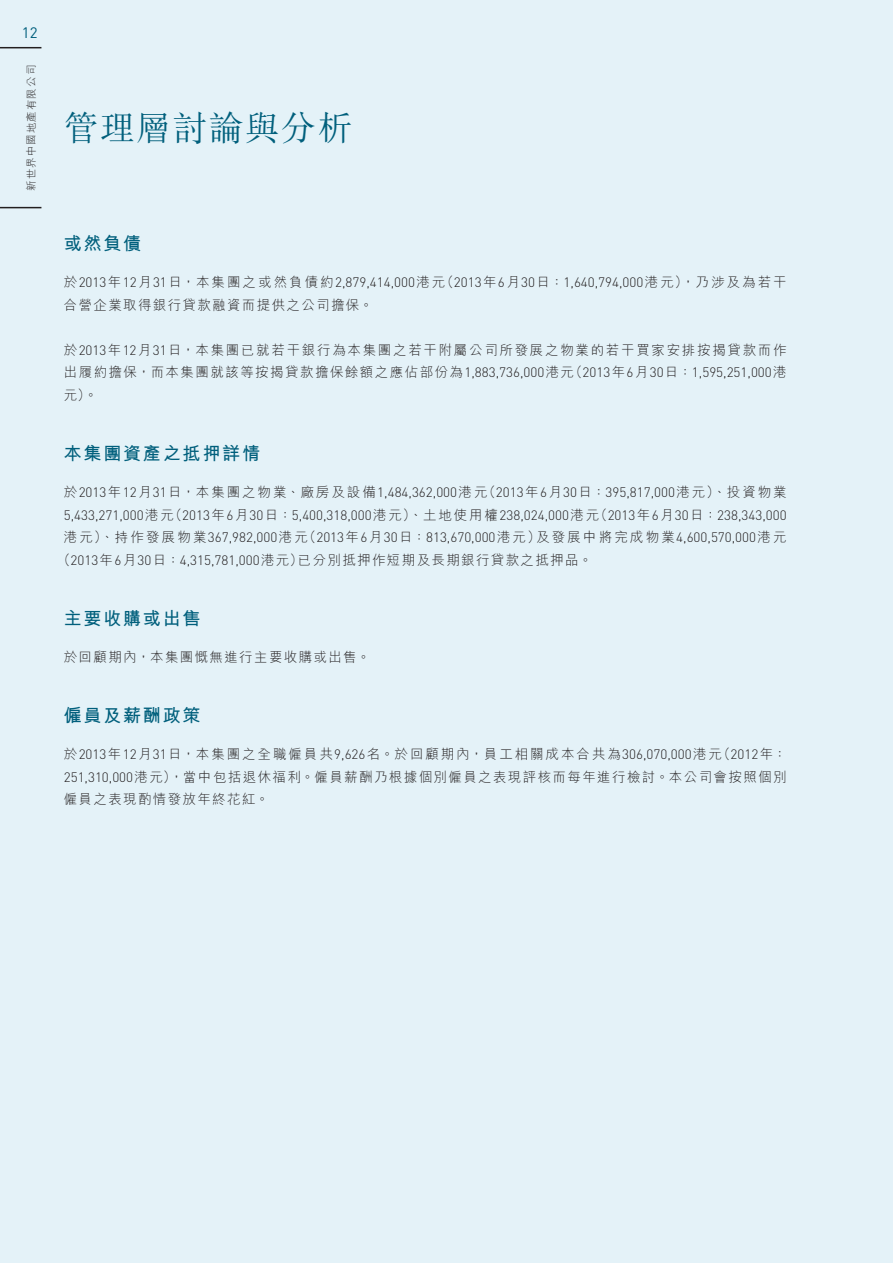
<style>
.page{position:relative;width:893px;height:1263px;background:#e4f2f8}
.page>*{position:absolute;margin:0;border:0;box-sizing:border-box;transform-origin:0 0}
.t1{font:300 34.5px "M Sung HK";letter-spacing:.05em;color:#005f7c}
.t2{font:700 18px "M Hei HK";letter-spacing:.1em;color:#005f7c}
.t3{font:15px "DIN Pro";color:#005f7c}
.t4{font:300 13.5px/22.5px "M Hei HK";letter-spacing:.1em;color:#231f20;text-align:justify}
.t5{font:300 13.5px/22.5px "DIN Pro";color:#231f20;text-align:justify}
.t6{font:300 10.5px "M Hei HK";letter-spacing:.1em;color:#231f20}
.s1{font-family:"M Hei HK"}
.s2{font-family:"DIN Pro"}
</style>
<div class="page">
<hr style="left:0;top:47px;width:41px;height:1px;background:#231f20">
<hr style="left:0;top:207px;width:41px;height:1px;background:#231f20">
<p class="t3" style="left:22px;top:27px;width:17px">12</p>
<p class="t6" style="left:27px;top:191px;width:127px;rotate:-90deg">新世界中國地產有限公司</p>
<h1 class="t1" style="left:64px;top:115px;width:290px">管理層討論與分析</h1>
<h2 class="t2" style="left:64px;top:236px;width:79px">或然負債</h2>
<p class="t5" style="left:64px;top:273px;width:724px"><span class="s1">於</span>2013<span class="s1">年</span>12<span class="s1">月</span>31<span class="s1">日，本集團之或然負債約</span>2,879,414,000<span class="s1">港元（</span>2013<span class="s1">年</span>6<span class="s1">月</span>30<span class="s1">日：</span>1,640,794,000<span class="s1">港元），乃涉及為若干</span></p>
<p class="t4" style="left:64px;top:295px;width:311px">合營企業取得銀行貸款融資而提供之公司擔保。</p>
<p class="t4" style="left:64px;top:340px;width:724px">於<span class="s2">2013</span>年<span class="s2">12</span>月<span class="s2">31</span>日，本集團已就若干銀行為本集團之若干附屬公司所發展之物業的若干買家安排按揭貸款而作出履約擔保，而本集團就該等按揭貸款擔保餘額之應佔部份為<span class="s2">1,883,736,000</span>港元（<span class="s2">2013</span>年<span class="s2">6</span>月<span class="s2">30</span>日：<span class="s2">1,595,251,000</span>港元）。</p>
<h2 class="t2" style="left:64px;top:446px;width:198px">本集團資產之抵押詳情</h2>
<p class="t5" style="left:64px;top:483px;width:724px"><span class="s1">於</span>2013<span class="s1">年</span>12<span class="s1">月</span>31<span class="s1">日，本集團之物業、廠房及設備</span>1,484,362,000<span class="s1">港元（</span>2013<span class="s1">年</span>6<span class="s1">月</span>30<span class="s1">日：</span>395,817,000<span class="s1">港元）、投資物業</span>5,433,271,000<span class="s1">港元（</span>2013<span class="s1">年</span>6<span class="s1">月</span>30<span class="s1">日：</span>5,400,318,000<span class="s1">港元）、土地使用權</span>238,024,000<span class="s1">港元（</span>2013<span class="s1">年</span>6<span class="s1">月</span>30<span class="s1">日：</span>238,343,000<span class="s1">港元）、持作發展物業</span>367,982,000<span class="s1">港元（</span>2013<span class="s1">年</span>6<span class="s1">月</span>30<span class="s1">日：</span>813,670,000<span class="s1">港元）及發展中將完成物業</span>4,600,570,000<span class="s1">港元</span></p>
<p class="t4" style="left:57px;top:550px;width:537px">（<span class="s2">2013</span>年<span class="s2">6</span>月<span class="s2">30</span>日：<span class="s2">4,315,781,000</span>港元）已分別抵押作短期及長期銀行貸款之抵押品。</p>
<h2 class="t2" style="left:64px;top:611px;width:138px">主要收購或出售</h2>
<p class="t4" style="left:64px;top:647px;width:308px">於回顧期內，本集團慨無進行主要收購或出售。</p>
<h2 class="t2" style="left:64px;top:708px;width:138px">僱員及薪酬政策</h2>
<p class="t4" style="left:64px;top:745px;width:724px">於<span class="s2">2013</span>年<span class="s2">12</span>月<span class="s2">31</span>日，本集團之全職僱員共<span class="s2">9,626</span>名。於回顧期內，員工相關成本合共為<span class="s2">306,070,000</span>港元（<span class="s2">2012</span>年：<span class="s2">251,310,000</span>港元），當中包括退休福利。僱員薪酬乃根據個別僱員之表現評核而每年進行檢討。本公司會按照個別僱員之表現酌情發放年終花紅。</p>
</div>
